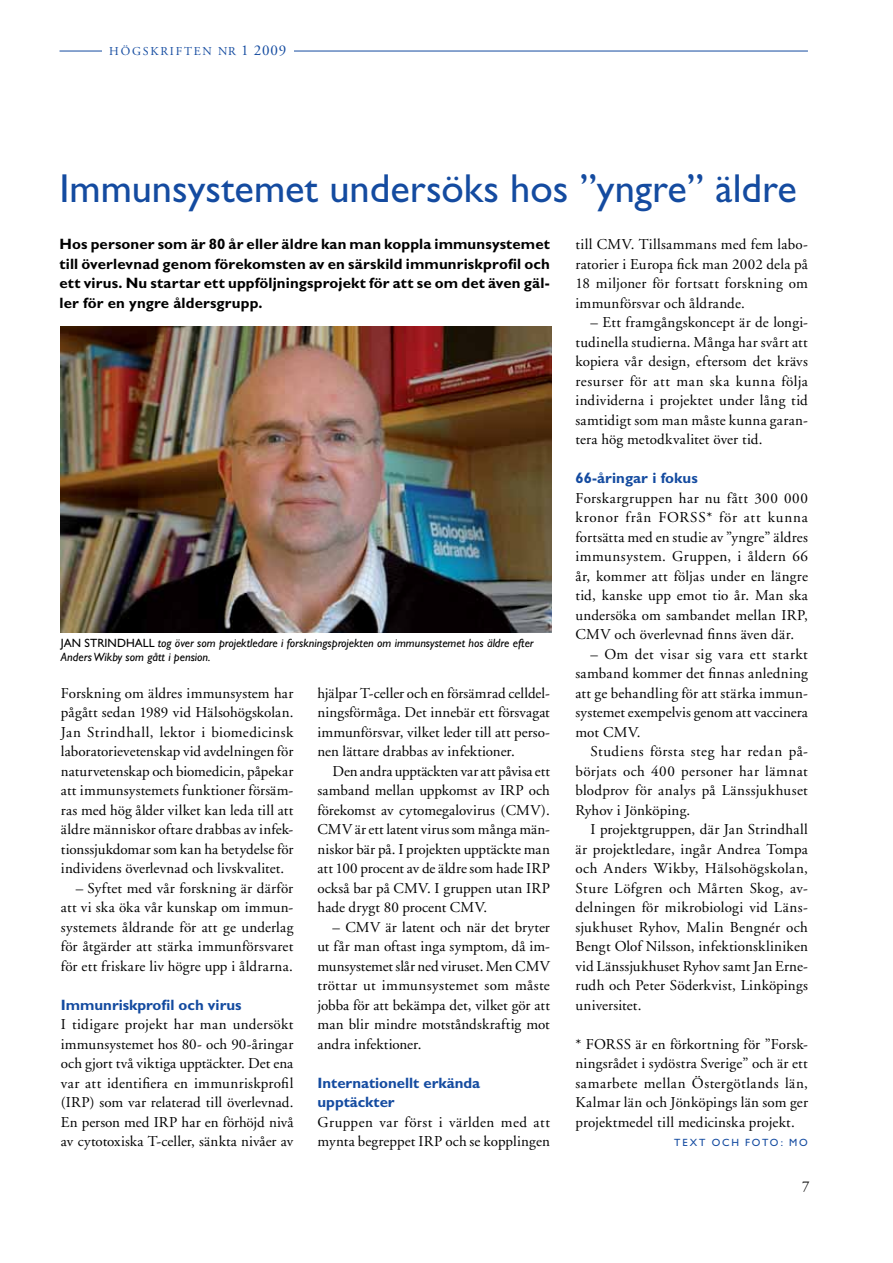
<style>
.page{position:relative;width:893px;height:1263px;background:#fff}
.page>*{position:absolute;margin:0;border:0;box-sizing:border-box;transform-origin:0 0}
.t1{font:40.5px "Gill Sans";color:#144ba0}
.t2{font:15px/19.5px "Adobe Garamond";letter-spacing:.01em;color:#000;text-align:justify}
.t3{font:700 15px/19.5px "Gill Sans";letter-spacing:.01em;color:#000;text-align:justify}
.t4{font:700 15px/19.5px "Gill Sans";color:#144ba0}
.t5{font:italic 12px/14.4px "Gill Sans";color:#000}
.t6{font:12px "Adobe Garamond";letter-spacing:.15em;color:#144ba0}
.t7{font:10.5px "Gill Sans";letter-spacing:.175em;color:#144ba0}
.s1{font-size:15px}
.s2{font-style:normal}
</style>
<div class="page">
<hr style="left:60px;top:51px;width:748px;height:1px;background:#144ba0">
<div style="left:102px;top:44px;width:191px;height:20px;background:#fff"></div>
<img style="left:61px;top:327px;width:490px;height:305px">
<p class="t6" style="left:109px;top:44px;width:178px">HÖGSKRIFTEN NR <span class="s1">1 2009</span></p>
<h1 class="t1" style="left:60px;top:165px;width:739px">Immunsystemet undersöks hos ”yngre” äldre</h1>
<p class="t3" style="left:60px;top:234px;width:492px">Hos personer som är 80 år eller äldre kan man koppla immunsystemet till överlevnad genom förekomsten av en särskild immunriskprofil och ett virus. Nu startar ett uppföljningsprojekt för att se om det även gäl&shy;ler för en yngre åldersgrupp.</p>
<p class="t5" style="left:61px;top:635px;width:474px"><span class="s2">Jan St rin dh all</span> tog över som projektledare i forskningsprojekten om immunsystemet hos äldre efter<br>Anders Wikby som gått i pension.</p>
<p class="t2" style="left:61px;top:683px;width:234px">Forskning om äldres immunsystem har pågått sedan 1989 vid Hälsohögskolan.<br>Jan Strindhall, lektor i biomedicinsk laboratorievetenskap vid avdelningen för naturvetenskap och biomedicin, påpekar att immunsystemets funktioner försäm&shy;ras med hög ålder vilket kan leda till att äldre människor oftare drabbas av infek&shy;tionssjukdomar som kan ha betydelse för individens överlevnad och livskvalitet.</p>
<p class="t2" style="left:61px;top:878px;width:234px;text-indent:15px">– Syftet med vår forskning är därför att vi ska öka vår kunskap om immun&shy;systemets åldrande för att ge underlag för åtgärder att stärka immunförsvaret för ett friskare liv högre upp i åldrarna.</p>
<p class="t4" style="left:61px;top:995px;width:182px">Immunriskprofil och virus</p>
<p class="t2" style="left:61px;top:1015px;width:234px">I tidigare projekt har man undersökt immunsystemet hos 80- och 90-åringar och gjort två viktiga upptäckter. Det ena var att identifiera en immunriskprofil (IRP) som var relaterad till överlevnad.<br>En person med IRP har en förhöjd nivå av cytotoxiska T-celler, sänkta nivåer av</p>
<p class="t2" style="left:317px;top:683px;width:234px">hjälpar T-celler och en försämrad celldel&shy;ningsförmåga. Det innebär ett försvagat immunförsvar, vilket leder till att perso&shy;nen lättare drabbas av infektioner.</p>
<p class="t2" style="left:317px;top:761px;width:234px;text-indent:15px">Den andra upptäckten var att påvisa ett samband mellan uppkomst av IRP och förekomst av cytomegalovirus (CMV).<br>CMV är ett latent virus som många män&shy;niskor bär på. I projekten upptäckte man att 100 procent av de äldre som hade IRP också bar på CMV. I gruppen utan IRP hade drygt 80 procent CMV.</p>
<p class="t2" style="left:317px;top:917px;width:234px;text-indent:15px">– CMV är latent och när det bryter ut får man oftast inga symptom, då im&shy;munsystemet slår ned viruset. Men CMV tröttar ut immunsystemet som måste jobba för att bekämpa det, vilket gör att man blir mindre motståndskraftig mot andra infektioner.</p>
<p class="t4" style="left:317px;top:1073px;width:164px">Internationellt erkända upptäckter</p>
<p class="t2" style="left:317px;top:1112px;width:234px">Gruppen var först i världen med att mynta begreppet IRP och se kopplingen</p>
<p class="t2" style="left:575px;top:235px;width:234px">till CMV. Tillsammans med fem labo&shy;ratorier i Europa fick man 2002 dela på 18 miljoner för fortsatt forskning om immunförsvar och åldrande.</p>
<p class="t2" style="left:575px;top:313px;width:234px;text-indent:15px">– Ett framgångskoncept är de longi&shy;tudinella studierna. Många har svårt att kopiera vår design, eftersom det krävs resurser för att man ska kunna följa individerna i projektet under lång tid samtidigt som man måste kunna garan&shy;tera hög metodkvalitet över tid.</p>
<p class="t4" style="left:575px;top:468px;width:124px">66-åringar i fokus</p>
<p class="t2" style="left:575px;top:488px;width:234px">Forskargruppen har nu fått 300 000 kronor från FORSS* för att kunna fortsätta med en studie av ”yngre” äldres immunsystem. Gruppen, i åldern 66 år, kommer att följas under en längre tid, kanske upp emot tio år. Man ska undersöka om sambandet mellan IRP, CMV och överlevnad finns även där.</p>
<p class="t2" style="left:575px;top:644px;width:234px;text-indent:15px">– Om det visar sig vara ett starkt samband kommer det finnas anledning att ge behandling för att stärka immun&shy;systemet exempelvis genom att vaccinera mot CMV.</p>
<p class="t2" style="left:575px;top:742px;width:234px;text-indent:15px">Studiens första steg har redan på&shy;börjats och 400 personer har lämnat blodprov för analys på Länssjukhuset Ryhov i Jönköping.</p>
<p class="t2" style="left:575px;top:820px;width:234px;text-indent:15px">I projektgruppen, där Jan Strindhall är projektledare, ingår Andrea Tompa och Anders Wikby, Hälsohögskolan, Sture Löfgren och Mårten Skog, av&shy;delningen för mikrobiologi vid Läns&shy;sjukhuset Ryhov, Malin Bengnér och Bengt Olof Nilsson, infektionskliniken vid Länssjukhuset Ryhov samt Jan Erne&shy;rudh och Peter Söderkvist, Linköpings universitet.</p>
<p class="t2" style="left:575px;top:1034px;width:234px">* FORSS är en förkortning för ”Forsk&shy;ningsrådet i sydöstra Sverige” och är ett samarbete mellan Östergötlands län, Kalmar län och Jönköpings län som ger projektmedel till medicinska projekt.</p>
<p class="t7" style="left:674px;top:1136px;width:125px">Text och f ot o: MO</p>
<p class="t2" style="left:802px;top:1177px;width:9px">7</p>
</div>
